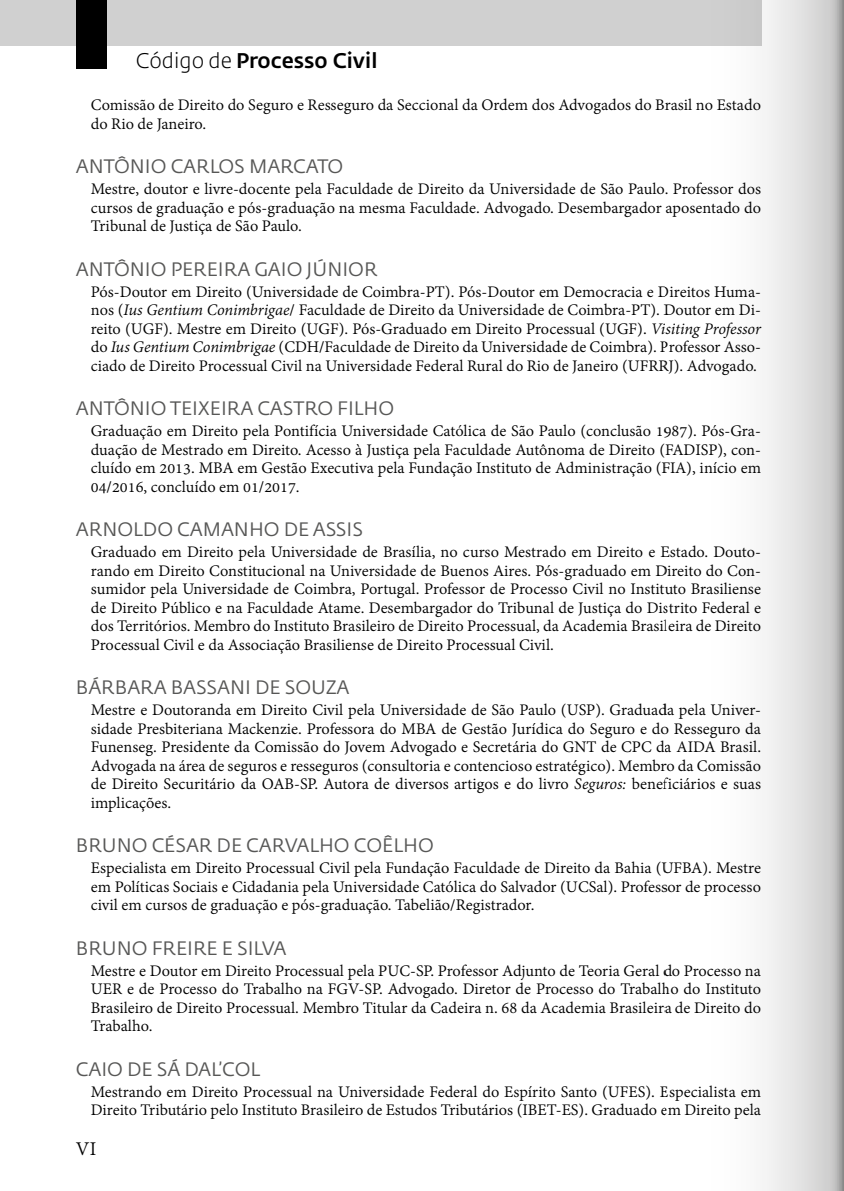
<style>
.page{position:relative;width:844px;height:1191px;background:#fff}
.page>*{position:absolute;margin:0;border:0;box-sizing:border-box;transform-origin:0 0}
.t1{font:500 21px "Fedra Sans Std";color:#000}
.t2{font:21px "Adobe Devanagari";color:#000}
.t3{font:19.25px "Fedra Sans Std";color:#575756}
.t4{font:17.5px/18.6px "Adobe Devanagari";color:#000;text-align:justify}
.s1{font-weight:300}
.s2{font-style:italic}
</style>
<div class="page">
<div style="left:0;top:0;width:760px;height:45px;background:#d0d0d0"></div>
<div style="left:76px;top:0;width:31px;height:68px;background:#000"></div>
<svg style="left:665px;top:0;width:178px;height:1191px"></svg>
<p class="t1" style="left:136px;top:48px;width:243px"><span class="s1">Código de</span> Processo Civil</p>
<p class="t4" style="left:91px;top:97px;width:671px">Comissão de Direito do Seguro e Resseguro da Seccional da Ordem dos Advogados do Brasil no Estado do Rio de Janeiro.</p>
<p class="t3" style="left:76px;top:155px;width:269px">ANTÔNIO CARLOS MARCATO</p>
<p class="t4" style="left:91px;top:181px;width:671px">Mestre, doutor e livre‑docente pela Faculdade de Direito da Universidade de São Paulo. Professor dos cursos de graduação e pós‑graduação na mesma Faculdade. Advogado. Desembargador aposentado do Tribunal de Justiça de São Paulo.</p>
<p class="t3" style="left:76px;top:257px;width:303px">ANTÔNIO PEREIRA GAIO JÚNIOR</p>
<p class="t4" style="left:91px;top:284px;width:671px">Pós‑Doutor em Direito (Universidade de Coimbra‑PT). Pós‑Doutor em Democracia e Direitos Huma‑ nos (<span class="s2">Ius Gentium Conimbrigae</span>/ Faculdade de Direito da Universidade de Coimbra‑PT). Doutor em Di‑ reito (UGF). Mestre em Direito (UGF). Pós‑Graduado em Direito Processual (UGF). <span class="s2">Visiting Professor </span>do <span class="s2">Ius Gentium Conimbrigae</span> (CDH/Faculdade de Direito da Universidade de Coimbra). Professor Asso‑ ciado de Direito Processual Civil na Universidade Federal Rural do Rio de Janeiro (UFRRJ). Advogado.</p>
<p class="t3" style="left:76px;top:396px;width:320px">ANTÔNIO TEIXEIRA CASTRO FILHO</p>
<p class="t4" style="left:91px;top:423px;width:671px">Graduação em Direito pela Pontifícia Universidade Católica de São Paulo (conclusão 1987). Pós‑Gra‑ duação de Mestrado em Direito. Acesso à Justiça pela Faculdade Autônoma de Direito (FADISP), con‑ cluído em 2013. MBA em Gestão Executiva pela Fundação Instituto de Administração (FIA), início em 04/2016, concluído em 01/2017.</p>
<p class="t3" style="left:76px;top:517px;width:289px">ARNOLDO CAMANHO DE ASSIS</p>
<p class="t4" style="left:91px;top:544px;width:671px">Graduado em Direito pela Universidade de Brasília, no curso Mestrado em Direito e Estado. Douto‑ rando em Direito Constitucional na Universidade de Buenos Aires. Pós‑graduado em Direito do Con‑ sumidor pela Universidade de Coimbra, Portugal. Professor de Processo Civil no Instituto Brasiliense de Direito Público e na Faculdade Atame. Desembargador do Tribunal de Justiça do Distrito Federal e dos Territórios. Membro do Instituto Brasileiro de Direito Processual, da Academia Brasileira de Direito Processual Civil e da Associação Brasiliense de Direito Processual Civil.</p>
<p class="t3" style="left:76px;top:675px;width:275px">BÁRBARA BASSANI DE SOUZA</p>
<p class="t4" style="left:91px;top:702px;width:671px">Mestre e Doutoranda em Direito Civil pela Universidade de São Paulo (USP). Graduada pela Univer‑ sidade Presbiteriana Mackenzie. Professora do MBA de Gestão Jurídica do Seguro e do Resseguro da Funenseg. Presidente da Comissão do Jovem Advogado e Secretária do GNT de CPC da AIDA Brasil.<br>Advogada na área de seguros e resseguros (consultoria e contencioso estratégico). Membro da Comissão de Direito Securitário da OAB‑SP. Autora de diversos artigos e do livro <span class="s2">Seguros:</span> beneficiários e suas implicações.</p>
<p class="t3" style="left:76px;top:833px;width:359px">BRUNO CÉSAR DE CARVALHO COÊLHO</p>
<p class="t4" style="left:91px;top:860px;width:671px">Especialista em Direito Processual Civil pela Fundação Faculdade de Direito da Bahia (UFBA). Mestre em Políticas Sociais e Cidadania pela Universidade Católica do Salvador (UCSal). Professor de processo civil em cursos de graduação e pós‑graduação. Tabelião/Registrador.</p>
<p class="t3" style="left:76px;top:936px;width:212px">BRUNO FREIRE E SILVA</p>
<p class="t4" style="left:91px;top:962px;width:671px">Mestre e Doutor em Direito Processual pela PUC‑SP. Professor Adjunto de Teoria Geral do Processo na UER e de Processo do Trabalho na FGV‑SP. Advogado. Diretor de Processo do Trabalho do Instituto Brasileiro de Direito Processual. Membro Titular da Cadeira n. 68 da Academia Brasileira de Direito do Trabalho.</p>
<p class="t3" style="left:76px;top:1056px;width:186px">CAIO DE SÁ DAL’COL</p>
<p class="t4" style="left:91px;top:1083px;width:671px">Mestrando em Direito Processual na Universidade Federal do Espírito Santo (UFES). Especialista em<br>Direito Tributário pelo Instituto Brasileiro de Estudos Tributários (IBET‑ES). Graduado em Direito pela</p>
<p class="t2" style="left:76px;top:1136px;width:22px">VI</p>
</div>
